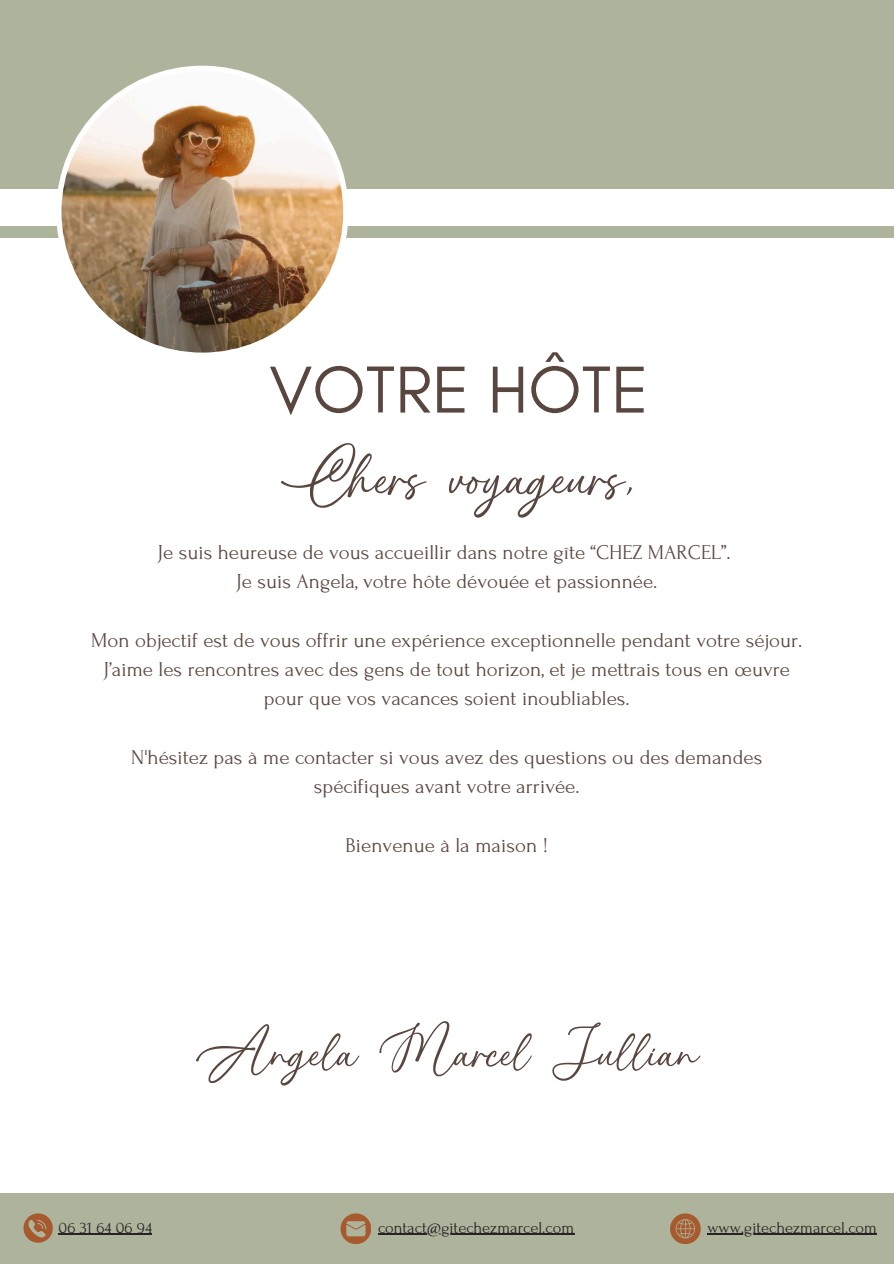
<style>
.page{position:relative;width:894px;height:1264px;background:#fff}
.page>*{position:absolute;margin:0;border:0;box-sizing:border-box;transform-origin:0 0}
.t1{font:85.35px "Best Moment";color:#59463f}
.t2{font:70.35px "Best Moment";color:#59463f}
.t3{font:67.5px "Glacial Indifference";color:#59463f}
.t4{font:21px/29.2px "Forum";color:#59463f;text-align:center}
.t5{font:16.5px "Forum";color:#272324}
</style>
<div class="page">
<div style="left:0;top:0;width:893px;height:189px;background:#aeb39c"></div>
<div style="left:0;top:226px;width:893px;height:11px;background:#aeb39c"></div>
<img style="left:56px;top:66px;width:292px;height:287px">
<div style="left:0;top:1192px;width:893px;height:71px;background:#aeb39c"></div>
<svg style="left:23px;top:1213px;width:30px;height:29px"></svg>
<svg style="left:340px;top:1213px;width:31px;height:30px"></svg>
<div style="left:669px;top:1213px;width:31px;height:31px;background:#a65a2e;border-radius:50%"></div>
<svg style="left:675px;top:1219px;width:20px;height:19px"></svg>
<hr style="left:378px;top:1233px;width:196px;height:1px;background:#272324">
<hr style="left:707px;top:1233px;width:169px;height:1px;background:#272324">
<hr style="left:59px;top:1233px;width:93px;height:1px;background:#272324">
<h4 class="t3" style="left:269px;top:348px;width:381px">VOTRE HÔTE</h4>
<h3 class="t1" style="left:280px;top:432px;width:359px">Chers voyageurs,</h3>
<h2 class="t4" style="left:157px;top:538px;width:574px">Je suis heureuse de vous accueillir dans notre gîte “CHEZ MARCEL”.<br>Je suis Angela, votre hôte dévouée et passionnée.</h2>
<h1 class="t4" style="left:91px;top:625px;width:712px">Mon objectif est de vous offrir une expérience exceptionnelle pendant votre séjour.<br>J’aime les rencontres avec des gens de tout horizon, et je mettrais tous en œuvre pour que vos vacances soient inoubliables.</h1>
<h4 class="t4" style="left:131px;top:742px;width:632px">N'hésitez pas à me contacter si vous avez des questions ou des demandes spécifiques avant votre arrivée.</h4>
<h4 class="t4" style="left:345px;top:830px;width:204px">Bienvenue à la maison !</h4>
<h4 class="t2" style="left:195px;top:1014px;width:505px">Angela Marcel Jullian</h4>
<p class="t5" style="left:59px;top:1218px;width:95px">06 31 64 06 94</p>
<p class="t5" style="left:378px;top:1218px;width:198px">contact@gitechezmarcel.com</p>
<p class="t5" style="left:707px;top:1218px;width:171px">www.gitechezmarcel.com</p>
</div>
